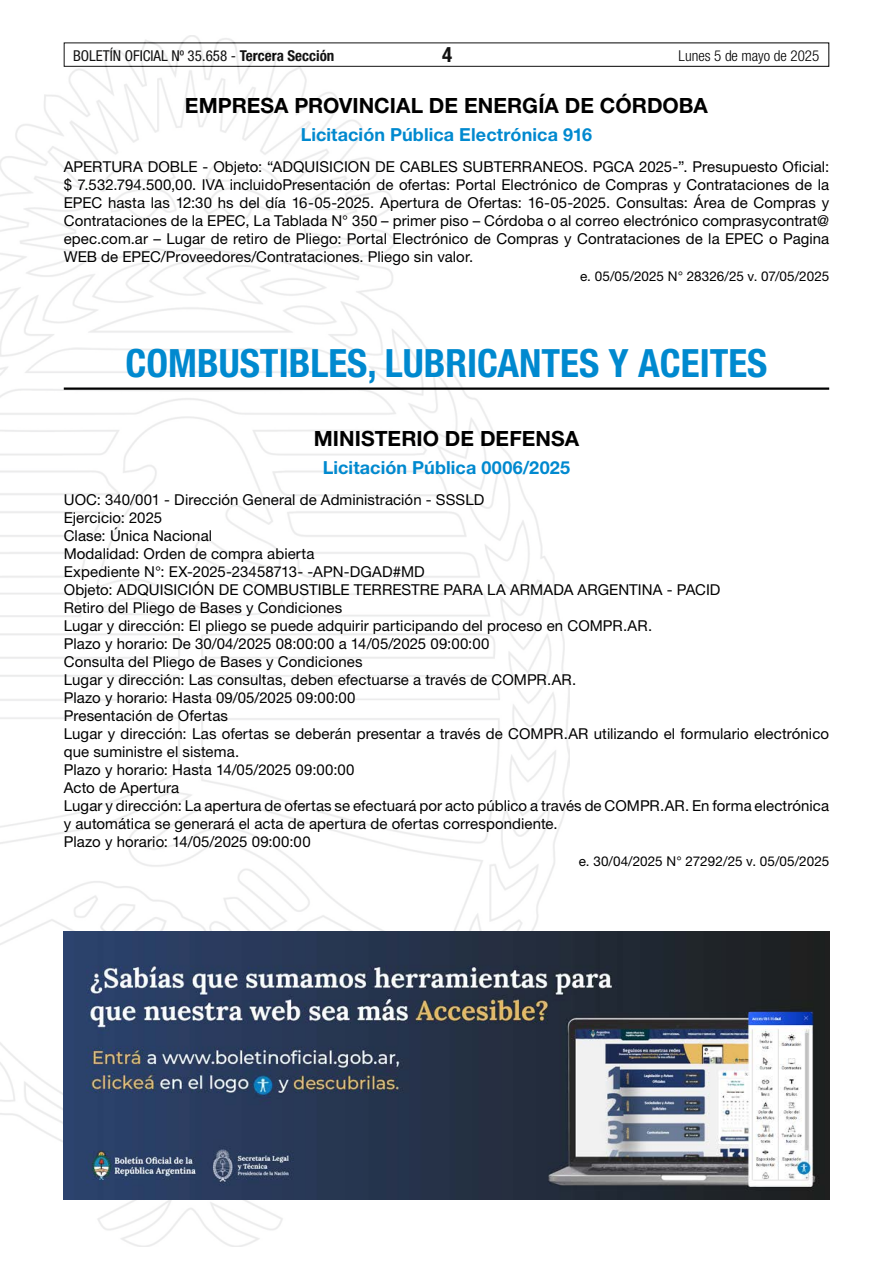
<style>
.page{position:relative;width:893px;height:1263px;background:#fff}
.page>*{position:absolute;margin:0;border:0;box-sizing:border-box;transform-origin:0 0}
.t1{font:700 condensed 39px "Helvetica Neue LT Std";color:#0089cf}
.t2{font:700 21px "Helvetica Neue LT Std";letter-spacing:.005em;color:#000}
.t3{font:700 condensed 21px "Helvetica Neue LT Std";color:#000}
.t4{font:700 18px "Helvetica Neue LT Std";letter-spacing:.005em;color:#0089cf}
.t5{font:15px/18px "Helvetica Neue LT Std";letter-spacing:.005em;color:#000;text-align:justify}
.t6{font:condensed 15px "Helvetica Neue LT Std";color:#000}
.t7{font:300 condensed 15px "Helvetica Neue LT Std";color:#000}
.t8{font:13.5px "Helvetica Neue LT Std";color:#000}
.s1{font-weight:700}
</style>
<div class="page">
<div style="left:64px;top:43px;width:765px;height:24px;border:1px solid #000"></div>
<img style="left:0;top:35px;width:569px;height:1211px">
<hr style="left:64px;top:387px;width:765px;height:3px;background:#000">
<img style="left:64px;top:931px;width:765px;height:268px">
<p class="t6" style="left:73px;top:47px;width:263px">BOLETÍN OFICIAL Nº 35.658 - <span class="s1">Tercera Sección</span></p>
<h2 class="t3" style="left:442px;top:42px;width:12px">4</h2>
<p class="t7" style="left:679px;top:47px;width:142px">Lunes 5 de mayo de 2025</p>
<h2 class="t2" style="left:185px;top:92px;width:524px">EMPRESA PROVINCIAL DE ENERGÍA DE CÓRDOBA</h2>
<p class="t4" style="left:301px;top:123px;width:293px">Licitación Pública Electrónica 916</p>
<p class="t5" style="left:64px;top:157px;width:767px">APERTURA DOBLE - Objeto: “ADQUISICION DE CABLES SUBTERRANEOS. PGCA 2025-”. Presupuesto Oficial: $ 7.532.794.500,00. IVA incluidoPresentación de ofertas: Portal Electrónico de Compras y Contrataciones de la EPEC hasta las 12:30 hs del día 16-05-2025. Apertura de Ofertas: 16-05-2025. Consultas: Área de Compras y Contrataciones de la EPEC, La Tablada N° 350 – primer piso – Córdoba o al correo electrónico comprasycontrat@ epec.com.ar – Lugar de retiro de Pliego: Portal Electrónico de Compras y Contrataciones de la EPEC o Pagina WEB de EPEC/Proveedores/Contrataciones. Pliego sin valor.</p>
<p class="t8" style="left:580px;top:268px;width:251px">e. 05/05/2025 N° 28326/25 v. 07/05/2025</p>
<h1 class="t1" style="left:126px;top:339px;width:643px">COMBUSTIBLES, LUBRICANTES Y ACEITES</h1>
<h2 class="t2" style="left:314px;top:426px;width:267px">MINISTERIO DE DEFENSA</h2>
<p class="t4" style="left:323px;top:457px;width:249px">Licitación Pública 0006/2025</p>
<p class="t5" style="left:64px;top:490px;width:767px;text-align:left">UOC: 340/001 - Dirección General de Administración - SSSLD<br>Ejercicio: 2025<br>Clase: Única Nacional<br>Modalidad: Orden de compra abierta<br>Expediente N°: EX-2025-23458713- -APN-DGAD#MD<br>Objeto: ADQUISICIÓN DE COMBUSTIBLE TERRESTRE PARA LA ARMADA ARGENTINA - PACID<br>Retiro del Pliego de Bases y Condiciones<br>Lugar y dirección: El pliego se puede adquirir participando del proceso en COMPR.AR.<br>Plazo y horario: De 30/04/2025 08:00:00 a 14/05/2025 09:00:00<br>Consulta del Pliego de Bases y Condiciones<br>Lugar y dirección: Las consultas, deben efectuarse a través de COMPR.AR.<br>Plazo y horario: Hasta 09/05/2025 09:00:00<br>Presentación de Ofertas<br>Lugar y dirección: Las ofertas se deberán presentar a través de COMPR.AR utilizando el formulario electrónico que suministre el sistema.<br>Plazo y horario: Hasta 14/05/2025 09:00:00<br>Acto de Apertura<br>Lugar y dirección: La apertura de ofertas se efectuará por acto público a través de COMPR.AR. En forma electrónica y automática se generará el acta de apertura de ofertas correspondiente.<br>Plazo y horario: 14/05/2025 09:00:00</p>
<p class="t8" style="left:579px;top:854px;width:252px">e. 30/04/2025 N° 27292/25 v. 05/05/2025</p>
</div>
